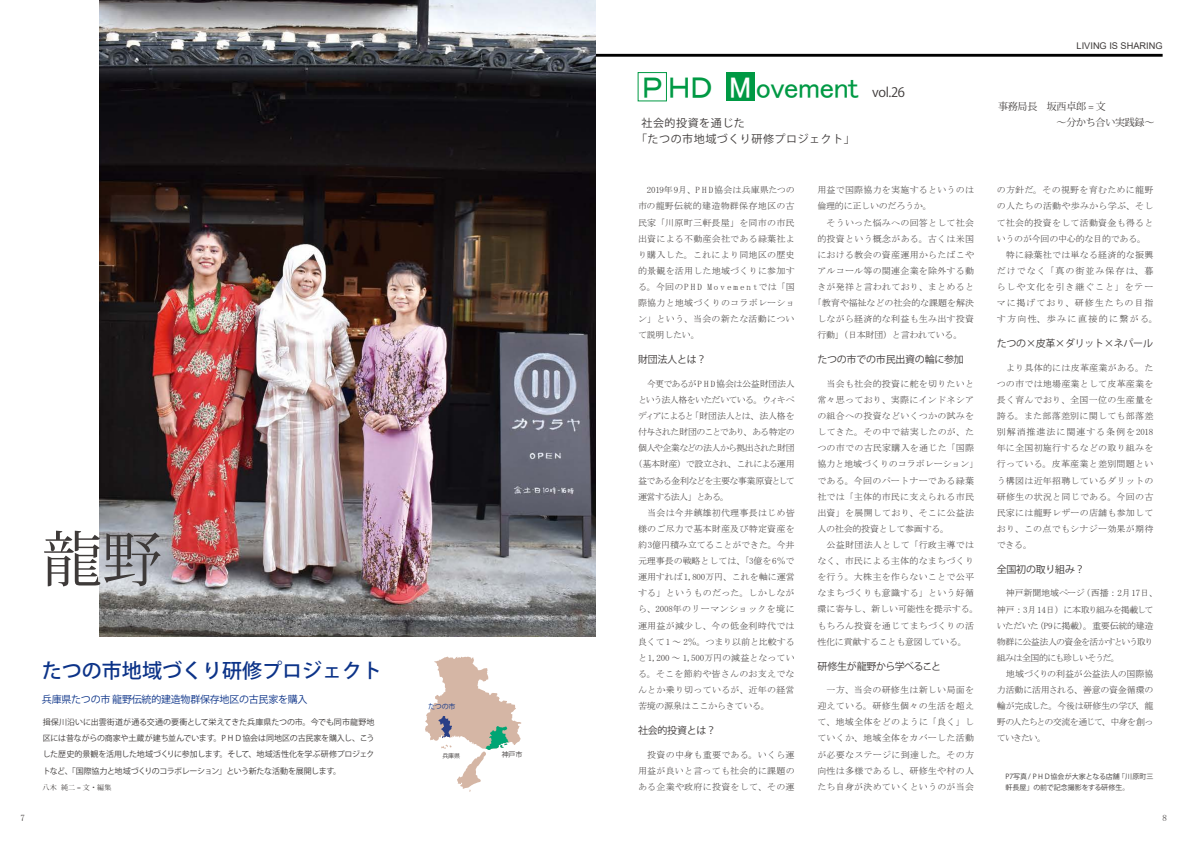
<style>
.page{position:relative;width:1191px;height:842px;background:#fff}
.page>*{position:absolute;margin:0;border:0;box-sizing:border-box;transform-origin:0 0}
.t1{font:60px "Koz Min Pro";color:#3e3a39}
.t2{font:30px "MS P Gothic";letter-spacing:-.025em;color:#094}
.t3{font:500 20px "Koz Go Pro";color:#0c3388}
.t4{font:13px "Koz Go Pro";color:#3e3a39}
.t5{font:11px "Koz Go Pro";letter-spacing:.05em;color:#3e3a39}
.t6{font:10px "Koz Go Pro";letter-spacing:-.025em;color:#3e3a39}
.t7{font:10px "Koz Min Pro";letter-spacing:-.025em;color:#3e3a39}
.t8{font:10px "Koz Go Pro";letter-spacing:-.025em;color:#0c3388}
.t9{font:10px "Koz Go Pro";letter-spacing:-.045em;color:#3e3a39}
.t10{font:9.2px "Arial";color:#3e3a39}
.t11{font:9px/16.1px "MS Mincho";letter-spacing:.025em;color:#3e3a39;text-align:justify}
.t12{font:9px/16.1px "MS Mincho";letter-spacing:-.045em;color:#3e3a39}
.t13{font:9px "MS Mincho";letter-spacing:-.01em;color:#3e3a39}
.t14{font:9px "MS Mincho";letter-spacing:-.025em;color:#3e3a39}
.t15{font:9px "MS Mincho";letter-spacing:-.08em;color:#3e3a39}
.t16{font:9px "MS Mincho";letter-spacing:-.075em;color:#3e3a39}
.t17{font:9px "MS Mincho";letter-spacing:-.005em;color:#3e3a39}
.t18{font:9px "MS Mincho";letter-spacing:.005em;color:#3e3a39}
.t19{font:9px "MS Mincho";letter-spacing:-.07em;color:#3e3a39}
.t20{font:9px "MS Mincho";letter-spacing:-.06em;color:#3e3a39}
.t21{font:9px "MS Mincho";letter-spacing:.045em;color:#3e3a39}
.t22{font:9px "MS Mincho";letter-spacing:-.095em;color:#3e3a39}
.t23{font:8px/16.1px "Koz Go Pro";letter-spacing:-.055em;color:#3e3a39;text-align:justify}
.t24{font:7px/11px "Koz Go Pro";letter-spacing:-.005em;color:#3e3a39}
.t25{font:7px "Koz Min Pro";color:#3e3a39}
.t26{font:7px "Koz Go Pro";color:#0c3388}
.t27{font:6px "Koz Go Pro";color:#3e3a39}
.s1{color:#fff}
</style>
<div class="page">
<hr style="left:595px;top:54px;width:567px;height:3px;background:#000">
<img style="left:99px;top:0;width:496px;height:636px">
<svg style="left:425px;top:657px;width:96px;height:134px"></svg>
<div style="left:726px;top:72px;width:28px;height:29px;background:#094"></div>
<h2 class="t2" style="left:641px;top:72px;width:219px">ＰＨＤ <span class="s1">M</span> ovement</h2>
<h3 class="t4" style="left:872px;top:84px;width:35px">vol.26</h3>
<p class="t10" style="left:1076px;top:39px;width:88px">LIVING IS SHARING</p>
<p class="t7" style="left:998px;top:100px;width:109px">事務局長　坂西卓郎 = 文</p>
<h1 class="t1" style="left:42px;top:517px;width:122px">龍野</h1>
<h3 class="t3" style="left:42px;top:657px;width:341px">たつの市地域づくり研修プロジェクト</h3>
<p class="t8" style="left:42px;top:693px;width:267px">兵庫県たつの市龍野伝統的建造物群保存地区の古民家を購入</p>
<p class="t23" style="left:43px;top:714px;width:333px">揖保川沿いに出雲街道が通る交通の要衝として栄えてきた兵庫県たつの市。今でも同市龍野地区には昔ながらの商家や土蔵が建ち並んでいます。P H D 協会は同地区の古民家を購入し、こうした歴史的景観を活用した地域づくりに参加します。そして、地域活性化を学ぶ研修プロジェクトなど、「国際協力と地域づくりのコラボレーション」という新たな活動を展開します。</p>
<p class="t25" style="left:43px;top:782px;width:70px">八木 純二 = 文・編集</p>
<p class="t26" style="left:428px;top:702px;width:29px">たつの市</p>
<p class="t27" style="left:442px;top:752px;width:19px">兵庫県</p>
<p class="t24" style="left:502px;top:749px;width:22px">神戸市</p>
<p class="t5" style="left:641px;top:116px;width:116px">社会的投資を通じた　</p>
<p class="t7" style="left:998px;top:116px;width:167px">　　　　　　～分かち合い実践録～　</p>
<p class="t5" style="left:636px;top:132px;width:226px">「たつの市地域づくり研修プロジェクト」　</p>
<p class="t11" style="left:638px;top:182px;width:158px">　2019年 9月、P H D協会は兵庫県たつの市の龍野伝統的建造物群保存地区の古民家「川原町三軒長屋」を同市の市民出資による不動産会社である緑葉社より購入した。これにより同地区の歴史的景観を活用した地域づくりに参加する。今回のPHD Movementでは「国際協力と地域づくりのコラボレーション」という、当会の新たな活動について説明したい。</p>
<p class="t6" style="left:638px;top:353px;width:70px">財団法人とは？</p>
<p class="t12" style="left:638px;top:375px;width:158px">　今更であるがP H D協会は公益財団法人</p>
<p class="t15" style="left:638px;top:395px;width:158px">という法人格をいただいている。ウィキペ</p>
<p class="t16" style="left:638px;top:411px;width:158px">ディアによると「財団法人とは、法人格を</p>
<p class="t15" style="left:638px;top:427px;width:158px">付与された財団のことであり、ある特定の</p>
<p class="t19" style="left:638px;top:443px;width:158px">個人や企業などの法人から拠出された財団</p>
<p class="t20" style="left:633px;top:460px;width:163px">（基本財産）で設立され、これによる運用</p>
<p class="t16" style="left:638px;top:476px;width:158px">益である金利などを主要な事業原資として</p>
<p class="t22" style="left:638px;top:492px;width:93px">運営する法人」とある。</p>
<p class="t11" style="left:638px;top:504px;width:158px">　当会は今井鎮雄初代理事長はじめ皆</p>
<p class="t11" style="left:638px;top:520px;width:158px">様のご尽力で基本財産及び特定資産を</p>
<p class="t13" style="left:638px;top:540px;width:158px">約 3億円積み立てることができた。今井</p>
<p class="t13" style="left:638px;top:556px;width:158px">元理事長の戦略としては、「3億を6％で</p>
<p class="t17" style="left:638px;top:572px;width:158px">運用すれば1,800万円、これを軸に運営</p>
<p class="t11" style="left:638px;top:585px;width:158px">する」というものだった。しかしなが</p>
<p class="t21" style="left:638px;top:605px;width:158px">ら、2008年のリーマンショックを境に</p>
<p class="t11" style="left:638px;top:617px;width:158px">運用益が減少し、今の低金利時代では</p>
<p class="t13" style="left:638px;top:637px;width:158px">良くて1 ～ 2％。つまり以前と比較する</p>
<p class="t18" style="left:638px;top:653px;width:158px">と1,200 ～ 1,500万円の減益となってい</p>
<p class="t11" style="left:638px;top:666px;width:158px">る。そこを節約や皆さんのお支えでな</p>
<p class="t11" style="left:638px;top:682px;width:158px">んとか乗り切っているが、近年の経営</p>
<p class="t14" style="left:638px;top:701px;width:133px">苦境の源泉はここからきている。</p>
<p class="t6" style="left:638px;top:724px;width:80px">社会的投資とは？</p>
<p class="t11" style="left:638px;top:746px;width:158px">　投資の中身も重要である。いくら運用益が良いと言っても社会的に課題のある企業や政府に投資をして、その運</p>
<p class="t11" style="left:817px;top:182px;width:158px">用益で国際協力を実施するというのは</p>
<p class="t14" style="left:817px;top:202px;width:116px">倫理的に正しいのだろうか。</p>
<p class="t11" style="left:817px;top:214px;width:158px">　そういった悩みへの回答として社会</p>
<p class="t11" style="left:817px;top:230px;width:158px">的投資という概念がある。古くは米国</p>
<p class="t11" style="left:817px;top:246px;width:158px">における教会の資産運用からたばこや</p>
<p class="t11" style="left:817px;top:263px;width:158px">アルコール等の関連企業を除外する動</p>
<p class="t11" style="left:817px;top:279px;width:158px">きが発祥と言われており、まとめると</p>
<p class="t17" style="left:813px;top:298px;width:163px">「教育や福祉などの社会的な課題を解決</p>
<p class="t11" style="left:817px;top:311px;width:158px">しながら経済的な利益も生み出す投資</p>
<p class="t14" style="left:817px;top:331px;width:146px">行動」（日本財団）と言われている。</p>
<p class="t6" style="left:817px;top:353px;width:148px">たつの市での市民出資の輪に参加</p>
<p class="t11" style="left:817px;top:375px;width:163px;text-align:left">　当会も社会的投資に舵を切りたいと常々思っており、実際にインドネシアの組合への投資などいくつかの試みをしてきた。その中で結実したのが、たつの市での古民家購入を通じた「国際協力と地域づくりのコラボレーション」である。今回のパートナーである緑葉社では「主体的市民に支えられる市民出資」を展開しており、そこに公益法人の社会的投資として参画する。<br>　公益財団法人として「行政主導ではなく、市民による主体的なまちづくりを行う。大株主を作らないことで公平なまちづくりも意識する」という好循環に寄与し、新しい可能性を提示する。もちろん投資を通じてまちづくりの活性化に貢献することも意図している。</p>
<p class="t9" style="left:817px;top:659px;width:125px">研修生が龍野から学べること</p>
<p class="t11" style="left:817px;top:682px;width:158px">　一方、当会の研修生は新しい局面を迎えている。研修生個々の生活を超えて、地域全体をどのように「良く」していくか、地域全体をカバーした活動が必要なステージに到達した。その方向性は多様であるし、研修生や村の人たち自身が決めていくというのが当会</p>
<p class="t11" style="left:996px;top:182px;width:163px;text-align:left">の方針だ。その視野を育むために龍野の人たちの活動や歩みから学ぶ、そして社会的投資をして活動資金も得るというのが今回の中心的な目的である。<br>　特に緑葉社では単なる経済的な振興だけでなく「真の街並み保存は、暮らしや文化を引き継ぐこと」をテーマに掲げており、研修生たちの目指す方向性、歩みに直接的に繋がる。</p>
<p class="t6" style="left:996px;top:337px;width:158px">たつの×皮革×ダリット×ネパール</p>
<p class="t11" style="left:996px;top:359px;width:158px">　より具体的には皮革産業がある。たつの市では地場産業として皮革産業を長く育んでおり、全国一位の生産量を誇る。また部落差別に関しても部落差別解消推進法に関連する条例を2018年に全国初施行するなどの取り組みを行っている。皮革産業と差別問題という構図は近年招聘しているダリットの研修生の状況と同じである。今回の古民家には龍野レザーの店舗も参加しており、この点でもシナジー効果が期待できる。</p>
<p class="t6" style="left:996px;top:563px;width:89px">全国初の取り組み？</p>
<p class="t12" style="left:996px;top:585px;width:163px">　神戸新聞地域ページ（西播：2月 17日、神戸：3月14日）に本取り組みを掲載していただいた（P9に掲載）。重要伝統的建造物群に公益法人の資金を活かすという取り組みは全国的にも珍しいそうだ。<br>　地域づくりの利益が公益法人の国際協力活動に活用される、善意の資金循環の輪が完成した。今後は研修生の学び、龍野の人たちとの交流を通じて、中身を創っていきたい。</p>
<p class="t24" style="left:1005px;top:771px;width:149px">P7写真 / P H D協会が大家となる店舗「川原町三軒長屋」の前で記念撮影をする研修生。</p>
<p class="t11" style="left:20px;top:810px;width:6px">7</p>
<p class="t11" style="left:1162px;top:810px;width:6px">8</p>
</div>
